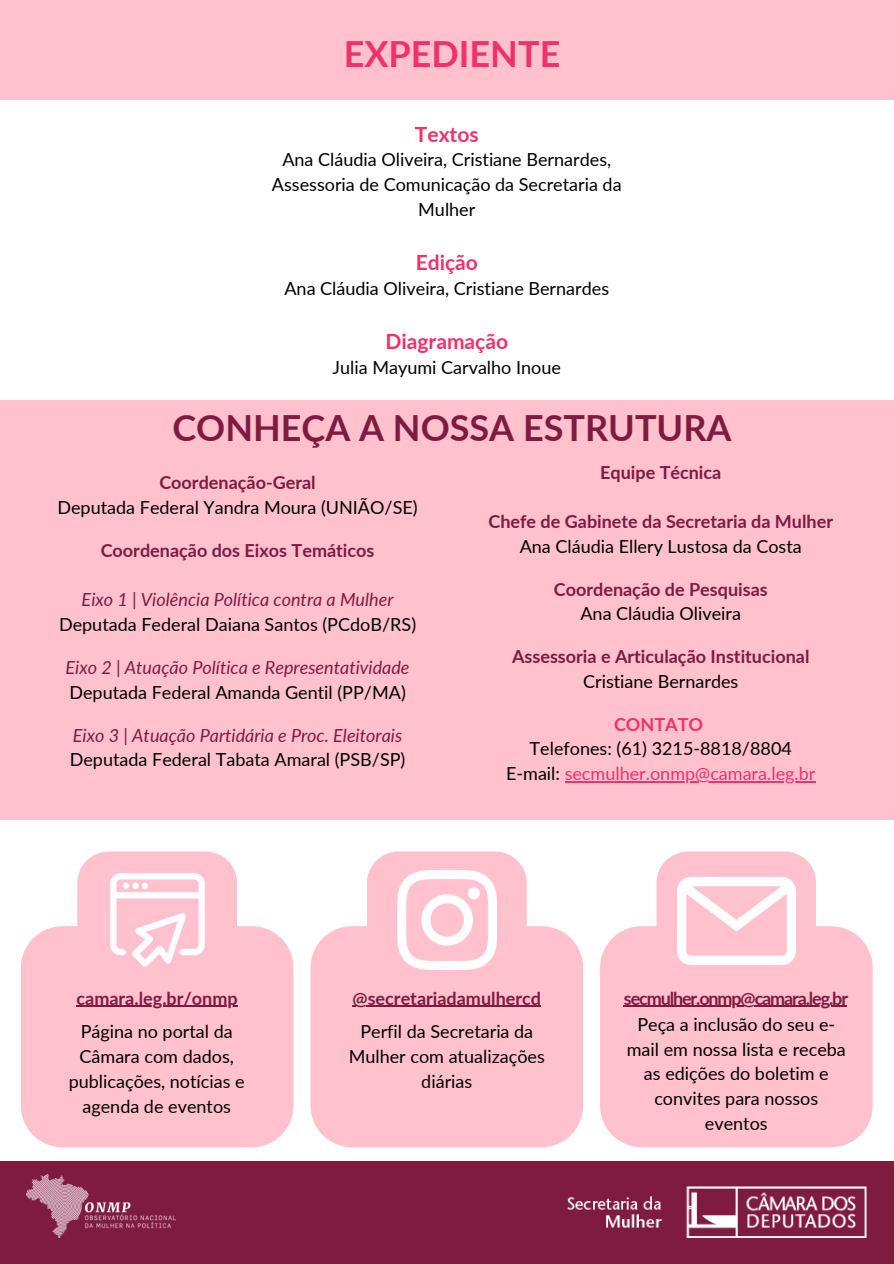
<style>
.page{position:relative;width:894px;height:1264px;background:#fff}
.page>*{position:absolute;margin:0;border:0;box-sizing:border-box;transform-origin:0 0}
.t1{font:700 36px "Lato";color:#801b40}
.t2{font:700 36px "Lato";color:#f13169}
.t3{font:700 21px "Lato";color:#f13169}
.t4{font:18px/24.8px "Lato";color:#000;text-align:center}
.t5{font:700 18px "Lato";color:#801b40}
.t6{font:italic 18px "Lato";color:#801b40}
.t7{font:18px "Lato";color:#f13169}
.t8{font:700 18px "Lato";letter-spacing:-.065em;color:#801b40}
.t9{font:700 18px "Lato";color:#f13169}
.s1{color:#000}
</style>
<div class="page">
<div style="left:0;top:1161px;width:893px;height:102px;background:#801b40"></div>
<img style="left:27px;top:1174px;width:148px;height:63px">
<img style="left:567px;top:1186px;width:299px;height:51px">
<div style="left:310px;top:926px;width:273px;height:221px;background:#ffc1cd"></div>
<div style="left:600px;top:926px;width:272px;height:221px;background:#ffc1cd"></div>
<div style="left:21px;top:926px;width:272px;height:221px;background:#ffc1cd"></div>
<div style="left:367px;top:851px;width:159px;height:137px;background:#ffc1cd;border-radius:32px"></div>
<div style="left:656px;top:851px;width:160px;height:137px;background:#ffc1cd;border-radius:32px"></div>
<div style="left:77px;top:851px;width:160px;height:137px;background:#ffc1cd;border-radius:32px"></div>
<img style="left:677px;top:877px;width:118px;height:88px">
<img style="left:397px;top:871px;width:99px;height:99px">
<img style="left:110px;top:873px;width:95px;height:94px">
<hr style="left:352px;top:1005px;width:189px;height:1px;background:#801b40">
<hr style="left:623px;top:1005px;width:223px;height:1px;background:#801b40">
<hr style="left:76px;top:1005px;width:162px;height:1px;background:#801b40">
<div style="left:0;top:0;width:893px;height:100px;background:#ffc1cd"></div>
<div style="left:0;top:400px;width:893px;height:419px;background:#ffc1cd"></div>
<hr style="left:564px;top:781px;width:251px;height:1px;background:#f13169">
<p class="t2" style="left:343px;top:31px;width:218px">EXPEDIENTE</p>
<h2 class="t3" style="left:415px;top:121px;width:65px">Textos</h2>
<p class="t4" style="left:272px;top:147px;width:351px">Ana Cláudia Oliveira, Cristiane Bernardes,<br>Assessoria de Comunicação da Secretaria da<br>Mulher</p>
<p class="t3" style="left:415px;top:249px;width:64px">Edição</p>
<p class="t4" style="left:284px;top:275px;width:326px">Ana Cláudia Oliveira, Cristiane Bernardes</p>
<p class="t3" style="left:385px;top:328px;width:124px">Diagramação</p>
<p class="t4" style="left:332px;top:354px;width:230px">Julia Mayumi Carvalho Inoue</p>
<p class="t1" style="left:172px;top:406px;width:560px">CONHEÇA A NOSSA ESTRUTURA</p>
<p class="t5" style="left:600px;top:461px;width:123px">Equipe Técnica</p>
<h2 class="t5" style="left:488px;top:510px;width:346px">Chefe de Gabinete da Secretaria da Mulher</h2>
<p class="t4" style="left:519px;top:533px;width:283px">Ana Cláudia Ellery Lustosa da Costa</p>
<h2 class="t5" style="left:553px;top:578px;width:215px">Coordenação de Pesquisas</h2>
<p class="t4" style="left:580px;top:601px;width:162px">Ana Cláudia Oliveira</p>
<p class="t5" style="left:512px;top:645px;width:299px">Assessoria e Articulação Institucional</p>
<h2 class="t4" style="left:583px;top:668px;width:157px">Cristiane Bernardes</h2>
<p class="t9" style="left:614px;top:713px;width:90px">CONTATO</p>
<p class="t4" style="left:529px;top:736px;width:264px">Telefones: (61) 3215-8818/8804</p>
<p class="t7" style="left:506px;top:762px;width:311px"><span class="s1">E-mail:</span> secmulher.onmp@camara.leg.br</p>
<h2 class="t5" style="left:159px;top:471px;width:158px">Coordenação-Geral</h2>
<p class="t4" style="left:57px;top:495px;width:361px">Deputada Federal Yandra Moura (UNIÃO/SE)</p>
<p class="t5" style="left:101px;top:539px;width:275px">Coordenação dos Eixos Temáticos</p>
<p class="t6" style="left:82px;top:588px;width:313px">Eixo 1 | Violência Política contra a Mulher</p>
<p class="t4" style="left:59px;top:612px;width:358px">Deputada Federal Daiana Santos (PCdoB/RS)</p>
<p class="t6" style="left:66px;top:656px;width:345px">Eixo 2 | Atuação Política e Representatividade</p>
<p class="t4" style="left:69px;top:679px;width:338px">Deputada Federal Amanda Gentil (PP/MA)</p>
<p class="t6" style="left:73px;top:723px;width:331px">Eixo 3 | Atuação Partidária e Proc. Eleitorais</p>
<p class="t4" style="left:70px;top:747px;width:337px">Deputada Federal Tabata Amaral (PSB/SP)</p>
<p class="t5" style="left:76px;top:986px;width:163px">camara.leg.br/onmp</p>
<p class="t5" style="left:352px;top:986px;width:190px">@secretariadamulhercd</p>
<p class="t8" style="left:623px;top:986px;width:225px">secmulher.onmp@camara.leg.br</p>
<h1 class="t4" style="left:69px;top:1018px;width:177px">Página no portal da<br>Câmara com dados, publicações, notícias e agenda de eventos</h1>
<p class="t4" style="left:348px;top:1018px;width:198px">Perfil da Secretaria da<br>Mulher com atualizações diárias</p>
<p class="t4" style="left:626px;top:1011px;width:220px">Peça a inclusão do seu e&shy;mail em nossa lista e receba as edições do boletim e convites para nossos eventos</p>
</div>
